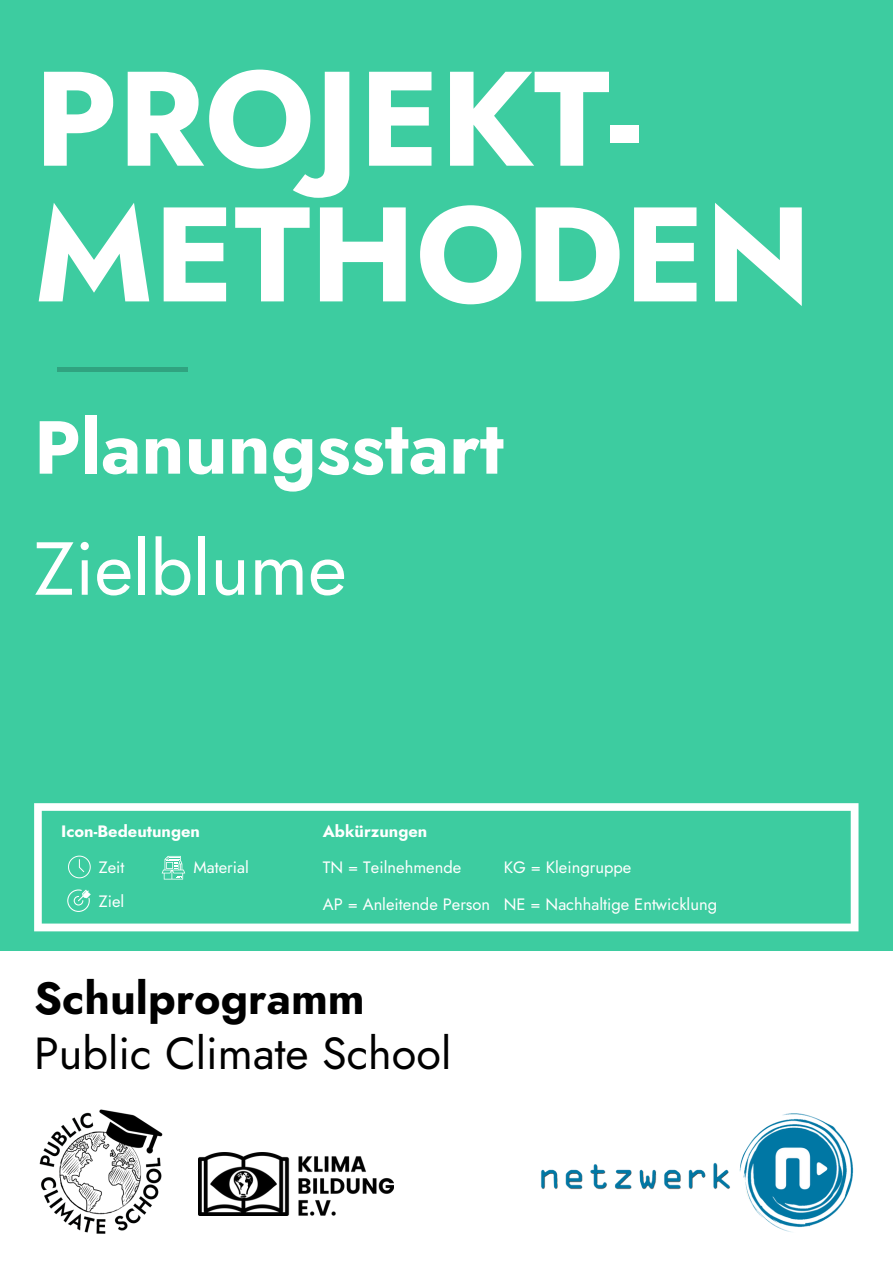
<style>
.page{position:relative;width:893px;height:1264px;background:#fff}
.page>*{position:absolute;margin:0;border:0;box-sizing:border-box;transform-origin:0 0}
.t1{font:700 134.25px/135.6px "Jost";color:#fff}
.t2{font:700 75px "Jost";color:#fff}
.t3{font:75px "Jost";color:#fff}
.t4{font:45px "Jost";color:#000}
.t5{font:700 45px "Jost";color:#000}
.t6{font:16.5px "Jost";color:#fff}
.t7{font:700 16.5px "Jost";color:#fff}
</style>
<div class="page">
<div style="left:0;top:0;width:892px;height:1262px;background:#3dcca0"></div>
<div style="left:0;top:951px;width:892px;height:311px;background:#fff"></div>
<hr style="left:57px;top:367px;width:130px;height:4px;background:#30a380">
<img style="left:39px;top:1109px;width:124px;height:125px">
<img style="left:198px;top:1152px;width:196px;height:63px">
<img style="left:541px;top:1113px;width:313px;height:119px">
<svg style="left:34px;top:803px;width:824px;height:128px"></svg>
<svg style="left:68px;top:855px;width:23px;height:23px"></svg>
<svg style="left:162px;top:856px;width:23px;height:23px"></svg>
<svg style="left:67px;top:889px;width:24px;height:23px"></svg>
<h1 class="t1" style="left:34px;top:51px;width:778px">PROJEKT-<br>METHODEN</h1>
<h2 class="t2" style="left:34px;top:393px;width:471px">Planungsstart</h2>
<h2 class="t3" style="left:34px;top:514px;width:314px">Zielblume</h2>
<p class="t7" style="left:61px;top:819px;width:140px">Icon-Bedeutungen</p>
<p class="t7" style="left:323px;top:819px;width:106px">Abkürzungen</p>
<p class="t6" style="left:99px;top:855px;width:27px">Zeit</p>
<p class="t6" style="left:193px;top:855px;width:57px">Material</p>
<p class="t6" style="left:99px;top:889px;width:27px">Ziel</p>
<p class="t6" style="left:323px;top:892px;width:396px">AP = Anleitende Person NE = Nachhaltige Entwicklung</p>
<p class="t6" style="left:323px;top:855px;width:140px">TN = Teilnehmende</p>
<p class="t6" style="left:503px;top:855px;width:129px">KG = Kleingruppe</p>
<h3 class="t5" style="left:34px;top:965px;width:332px">Schulprogramm</h3>
<h3 class="t4" style="left:34px;top:1020px;width:419px">Public Climate School</h3>
</div>
